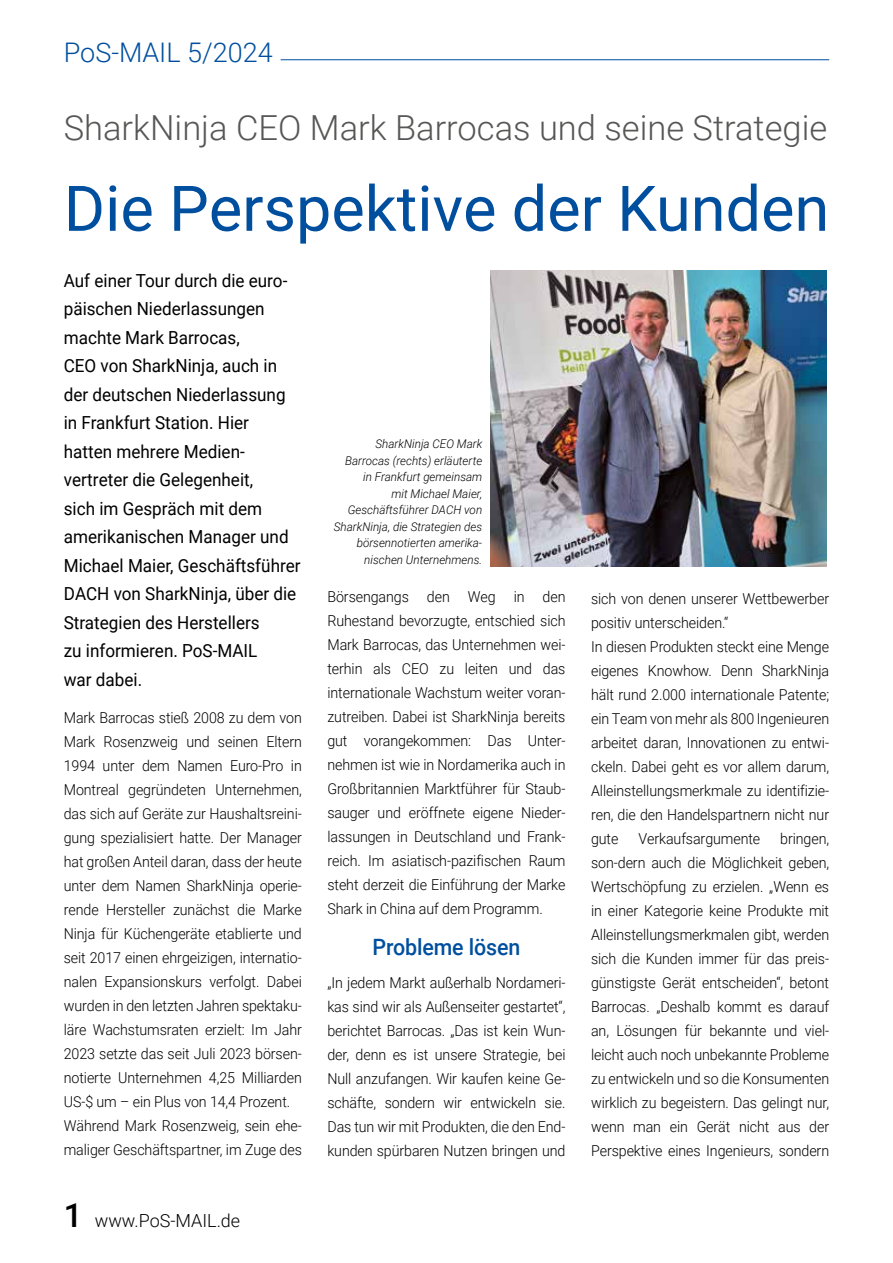
<style>
.page{position:relative;width:893px;height:1263px;background:#fff}
.page>*{position:absolute;margin:0;border:0;box-sizing:border-box;transform-origin:0 0}
.t1{font:63px "Roboto";color:#004f9f}
.t2{font:300 34.5px "Roboto";color:#575756}
.t3{font:300 27px "Roboto";color:#004f9f}
.t4{font:500 22.5px "Roboto";letter-spacing:-.005em;color:#004f9f;scale:.95 1}
.t5{font:18px/28.5px "Roboto";color:#000;scale:.95 1}
.t6{font:300 18px "Roboto";color:#000}
.t7{font:300 15px/24px "Roboto";letter-spacing:-.005em;color:#000;text-align:justify;scale:.95 1}
.t8{font:italic 300 12px/16.5px "Roboto";color:#000;text-align:right}
.s1{font-weight:500;font-size:33px}
</style>
<div class="page">
<hr style="left:281px;top:59px;width:548px;height:1px;background:#004f9f">
<img style="left:490px;top:270px;width:337px;height:297px">
<h3 class="t3" style="left:64px;top:34px;width:210px">PoS-MAIL 5/2024</h3>
<h2 class="t2" style="left:64px;top:104px;width:765px">SharkNinja CEO Mark Barrocas und seine Strategie</h2>
<h1 class="t1" style="left:64px;top:164px;width:767px">Die Perspektive der Kunden</h1>
<p class="t5" style="left:64px;top:265px;width:251px">Auf einer Tour durch die euro&shy;päischen Niederlassungen machte Mark Barrocas,<br>CEO von SharkNinja, auch in der deutschen Niederlassung in Frankfurt Station. Hier hatten mehrere Medien&shy;vertreter die Gelegenheit,<br>sich im Gespräch mit dem amerikanischen Manager und<br>Michael Maier, Geschäftsführer<br>DACH von SharkNinja, über die<br>Strategien des Herstellers<br>zu informieren. PoS-MAIL<br>war dabei.</p>
<p class="t7" style="left:64px;top:705px;width:252px;text-align:left">Mark Barrocas stieß 2008 zu dem von Mark Rosenzweig und seinen Eltern 1994 unter dem Namen Euro-Pro in Montreal gegründeten Unternehmen, das sich auf Geräte zur Haushaltsreini&shy;gung spezialisiert hatte. Der Manager hat großen Anteil daran, dass der heute unter dem Namen SharkNinja operie&shy;rende Hersteller zunächst die Marke Ninja für Küchengeräte etablierte und seit 2017 einen ehrgeizigen, internatio&shy;nalen Expansionskurs verfolgt. Dabei wurden in den letzten Jahren spektaku&shy;läre Wachstumsraten erzielt: Im Jahr 2023 setzte das seit Juli 2023 börsen&shy;notierte Unternehmen 4,25 Milliarden US-$ um – ein Plus von 14,4 Prozent.<br>Während Mark Rosenzweig, sein ehe&shy;maliger Geschäftspartner, im Zuge des</p>
<p class="t6" style="left:64px;top:1208px;width:178px"><span class="s1">1</span> www.PoS-MAIL.de</p>
<p class="t8" style="left:334px;top:435px;width:150px">SharkNinja CEO Mark<br>Barrocas (rechts) erläuterte in Frankfurt gemeinsam<br>mit Michael Maier,<br>Geschäftsführer DACH von<br>SharkNinja, die Strategien des börsennotierten amerika&shy;nischen Unternehmens.</p>
<p class="t7" style="left:327px;top:584px;width:252px">Börsengangs den Weg in den Ruhestand bevorzugte, entschied sich Mark Barrocas, das Unternehmen wei&shy;terhin als CEO zu leiten und das internationale Wachstum weiter voran&shy;zutreiben. Dabei ist SharkNinja bereits gut vorangekommen: Das Unter&shy;nehmen ist wie in Nordamerika auch in Großbritannien Marktführer für Staub&shy;sauger und eröffnete eigene Nieder&shy;lassungen in Deutschland und Frank&shy;reich. Im asiatisch-pazifischen Raum steht derzeit die Einführung der Marke Shark in China auf dem Programm.</p>
<h3 class="t4" style="left:373px;top:931px;width:157px">Probleme lösen</h3>
<p class="t7" style="left:327px;top:970px;width:252px">„In jedem Markt außerhalb Nordameri&shy;kas sind wir als Außenseiter gestartet“, berichtet Barrocas. „Das ist kein Wun&shy;der, denn es ist unsere Strategie, bei Null anzufangen. Wir kaufen keine Ge&shy;schäfte, sondern wir entwickeln sie.<br>Das tun wir mit Produkten, die den End&shy;kunden spürbaren Nutzen bringen und</p>
<p class="t7" style="left:591px;top:586px;width:252px;text-align:left">sich von denen unserer Wettbewerber positiv unterscheiden.“<br>In diesen Produkten steckt eine Menge eigenes Knowhow. Denn SharkNinja hält rund 2.000 internationale Patente; ein Team von mehr als 800 Ingenieuren arbeitet daran, Innovationen zu entwi&shy;ckeln. Dabei geht es vor allem darum, Alleinstellungsmerkmale zu identifizie&shy;ren, die den Handelspartnern nicht nur gute</p>
<p class="t7" style="left:638px;top:826px;width:130px">Verkaufsargumente</p>
<p class="t7" style="left:591px;top:826px;width:252px;text-indent:189px">bringen, son-dern auch die Möglichkeit geben, Wertschöpfung zu erzielen. „Wenn es in einer Kategorie keine Produkte mit Alleinstellungsmerkmalen gibt, werden sich die Kunden immer für das preis&shy;günstigste Gerät entscheiden“, betont Barrocas. „Deshalb kommt es darauf an, Lösungen für bekannte und viel&shy;leicht auch noch unbekannte Probleme zu entwickeln und so die Konsumenten wirklich zu begeistern. Das gelingt nur, wenn man ein Gerät nicht aus der Perspektive eines Ingenieurs, sondern</p>
</div>
